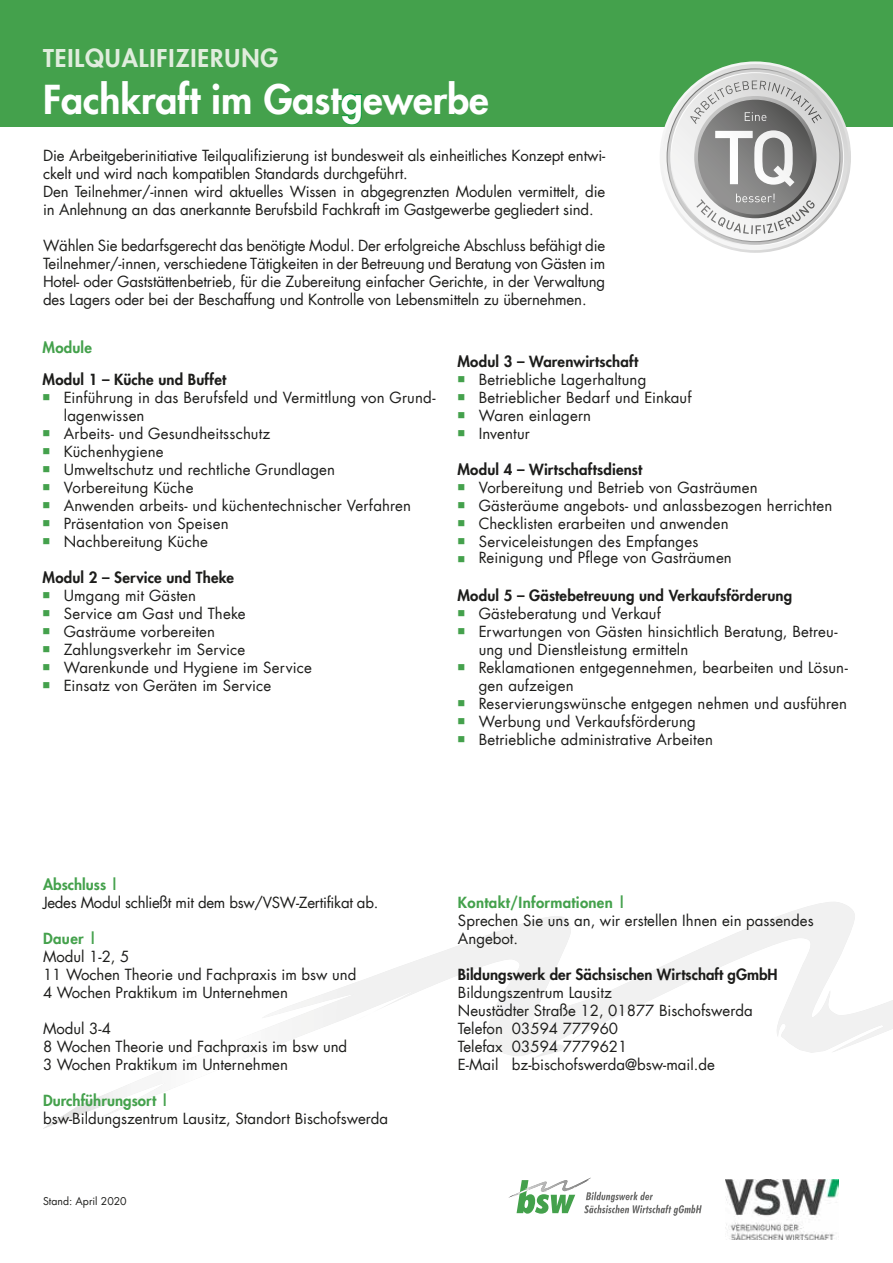
<style>
.page{position:relative;width:893px;height:1263px;background:#fff}
.page>*{position:absolute;margin:0;border:0;box-sizing:border-box;transform-origin:0 0}
.t1{font:800 39px "Futura LT";color:#fff}
.t2{font:800 24px "Futura LT";letter-spacing:.04em;color:#e0eddd}
.t3{font:15px/18px "Futura LT";color:#1d1d1b}
.t4{font:800 15px "Futura LT";letter-spacing:.01em;color:#1d1d1b}
.t5{font:15px "Futura LT";letter-spacing:-.02em;color:#1d1d1b}
.t6{font:800 15px "Futura LT";letter-spacing:.02em;color:#44a14c}
.t7{font:800 15px "Futura LT";color:#44a14c}
.t8{font:10.5px "Futura LT";color:#1d1d1b}
.s1{color:#009736}
.s2{color:#44a14c}
</style>
<div class="page">
<svg style="left:43px;top:902px;width:850px;height:227px"></svg>
<svg style="left:531px;top:1042px;width:39px;height:18px"></svg>
<div style="left:0;top:0;width:893px;height:126px;background:#44a14c"></div>
<svg style="left:660px;top:61px;width:191px;height:192px"></svg>
<svg style="left:662px;top:64px;width:186px;height:186px"></svg>
<svg style="left:668px;top:69px;width:175px;height:176px;background:#c6c5c5"></svg>
<svg style="left:671px;top:73px;width:168px;height:168px"></svg>
<svg style="left:690px;top:80px;width:132px;height:154px"></svg>
<svg style="left:508px;top:1177px;width:194px;height:39px"></svg>
<img style="left:726px;top:1180px;width:112px;height:60px">
<h2 class="t2" style="left:43px;top:42px;width:237px">TEILQUALIFIZIERUNG</h2>
<h1 class="t1" style="left:43px;top:73px;width:447px">Fachkraft im Gast<span class="s1">g</span>ewerbe</h1>
<p class="t3" style="left:43px;top:147px;width:564px">Die Arbeitgeberinitiative Teilqualifizierung ist bundesweit als einheitliches Konzept entwi&shy;ckelt und wird nach kompatiblen Standards durchgeführt.<br>Den Teilnehmer/-innen wird aktuelles Wissen in abgegrenzten Modulen vermittelt, die in Anlehnung an das anerkannte Berufsbild Fachkraft im Gastgewerbe gegliedert sind.</p>
<p class="t3" style="left:43px;top:237px;width:564px;text-align:justify">Wählen Sie bedarfsgerecht das benötigte Modul. Der erfolgreiche Abschluss befähigt die Teilnehmer/-innen, verschiedene Tätigkeiten in der Betreuung und Beratung von Gästen im Hotel- oder Gaststättenbetrieb, für die Zubereitung einfacher Gerichte, in der Verwaltung des Lagers oder bei der Beschaffung und Kontrolle von Lebensmitteln zu übernehmen.</p>
<p class="t6" style="left:43px;top:338px;width:51px">Module</p>
<p class="t4" style="left:43px;top:369px;width:185px">Modul 1 – Küche und Buffet</p>
<p class="t3" style="left:64px;top:388px;width:373px;text-indent:-21px"><span class="s2">■</span> Einführung in das Berufsfeld und Vermittlung von Grund&shy;lagenwissen</p>
<p class="t3" style="left:43px;top:424px;width:229px"><span class="s2">■</span> Arbeits- und Gesundheitsschutz</p>
<p class="t3" style="left:43px;top:442px;width:123px"><span class="s2">■</span> Küchenhygiene</p>
<p class="t3" style="left:43px;top:460px;width:294px"><span class="s2">■</span> Umweltschutz und rechtliche Grundlagen</p>
<p class="t3" style="left:43px;top:478px;width:152px"><span class="s2">■</span> Vorbereitung Küche</p>
<p class="t3" style="left:43px;top:496px;width:370px"><span class="s2">■</span> Anwenden arbeits- und küchentechnischer Verfahren</p>
<p class="t3" style="left:43px;top:514px;width:188px"><span class="s2">■</span> Präsentation von Speisen</p>
<p class="t3" style="left:43px;top:532px;width:167px"><span class="s2">■</span> Nachbereitung Küche</p>
<p class="t4" style="left:43px;top:567px;width:193px">Modul 2 – Service und Theke</p>
<p class="t3" style="left:43px;top:586px;width:155px"><span class="s2">■</span> Umgang mit Gästen</p>
<p class="t3" style="left:43px;top:604px;width:205px"><span class="s2">■</span> Service am Gast und Theke</p>
<p class="t3" style="left:43px;top:622px;width:174px"><span class="s2">■</span> Gasträume vorbereiten</p>
<p class="t3" style="left:43px;top:640px;width:204px"><span class="s2">■</span> Zahlungsverkehr im Service</p>
<p class="t3" style="left:43px;top:658px;width:271px"><span class="s2">■</span> Warenkunde und Hygiene im Service</p>
<p class="t3" style="left:43px;top:676px;width:230px"><span class="s2">■</span> Einsatz von Geräten im Service</p>
<p class="t4" style="left:457px;top:351px;width:182px">Modul 3 – Warenwirtschaft</p>
<p class="t3" style="left:457px;top:370px;width:190px"><span class="s2">■</span> Betriebliche Lagerhaltung</p>
<p class="t3" style="left:457px;top:388px;width:236px"><span class="s2">■</span> Betrieblicher Bedarf und Einkauf</p>
<p class="t3" style="left:457px;top:406px;width:135px"><span class="s2">■</span> Waren einlagern</p>
<p class="t3" style="left:457px;top:424px;width:74px"><span class="s2">■</span> Inventur</p>
<p class="t4" style="left:457px;top:459px;width:186px">Modul 4 – Wirtschaftsdienst</p>
<p class="t3" style="left:457px;top:478px;width:302px"><span class="s2">■</span> Vorbereitung und Betrieb von Gasträumen</p>
<p class="t3" style="left:457px;top:496px;width:376px"><span class="s2">■</span> Gästeräume angebots- und anlassbezogen herrichten</p>
<p class="t3" style="left:457px;top:514px;width:273px"><span class="s2">■</span> Checklisten erarbeiten und anwenden</p>
<p class="t3" style="left:457px;top:532px;width:243px"><span class="s2">■</span> Serviceleistungen des Empfanges</p>
<p class="t3" style="left:457px;top:549px;width:276px"><span class="s2">■</span> Reinigung und Pflege von Gasträumen</p>
<p class="t4" style="left:457px;top:585px;width:336px">Modul 5 – Gästebetreuung und Verkaufsförderung</p>
<p class="t3" style="left:457px;top:604px;width:205px"><span class="s2">■</span> Gästeberatung und Verkauf</p>
<p class="t3" style="left:479px;top:622px;width:360px;text-indent:-21px"><span class="s2">■</span> Erwartungen von Gästen hinsichtlich Beratung, Betreu&shy;ung und Dienstleistung ermitteln</p>
<p class="t3" style="left:479px;top:658px;width:371px;text-indent:-21px"><span class="s2">■</span> Reklamationen entgegennehmen, bearbeiten und Lösun&shy;gen aufzeigen</p>
<p class="t3" style="left:457px;top:694px;width:391px"><span class="s2">■</span> Reservierungswünsche entgegen nehmen und ausführen</p>
<p class="t3" style="left:457px;top:712px;width:240px"><span class="s2">■</span> Werbung und Verkaufsförderung</p>
<p class="t3" style="left:457px;top:730px;width:257px"><span class="s2">■</span> Betriebliche administrative Arbeiten</p>
<p class="t7" style="left:43px;top:874px;width:77px">Abschluss |</p>
<p class="t5" style="left:43px;top:893px;width:337px">Jedes Modul schließt mit dem bsw/VSW-Zertifikat ab.</p>
<p class="t6" style="left:43px;top:928px;width:55px">Dauer |</p>
<p class="t3" style="left:43px;top:947px;width:315px">Modul 1-2, 5<br>11 Wochen Theorie und Fachpraxis im bsw und<br>4 Wochen Praktikum im Unternehmen</p>
<p class="t3" style="left:43px;top:1019px;width:306px">Modul 3-4<br>8 Wochen Theorie und Fachpraxis im bsw und<br>3 Wochen Praktikum im Unternehmen</p>
<p class="t7" style="left:43px;top:1090px;width:127px">Durchführungsort |</p>
<p class="t3" style="left:43px;top:1109px;width:347px">bsw-Bildungszentrum Lausitz, Standort Bischofswerda</p>
<p class="t8" style="left:43px;top:1195px;width:85px">Stand: April 2020</p>
<p class="t6" style="left:458px;top:892px;width:169px">Kontakt/Informationen |</p>
<p class="t3" style="left:458px;top:911px;width:357px">Sprechen Sie uns an, wir erstellen Ihnen ein passendes<br>Angebot.</p>
<p class="t4" style="left:458px;top:964px;width:321px">Bildungswerk der Sächsischen Wirtschaft gGmbH</p>
<p class="t3" style="left:458px;top:983px;width:296px">Bildungszentrum Lausitz<br>Neustädter Straße 12, 01877 Bischofswerda<br>Telefon 03594 777960<br>Telefax 03594 7779621<br>E-Mail bz-bischofswerda@bsw-mail.de</p>
</div>
